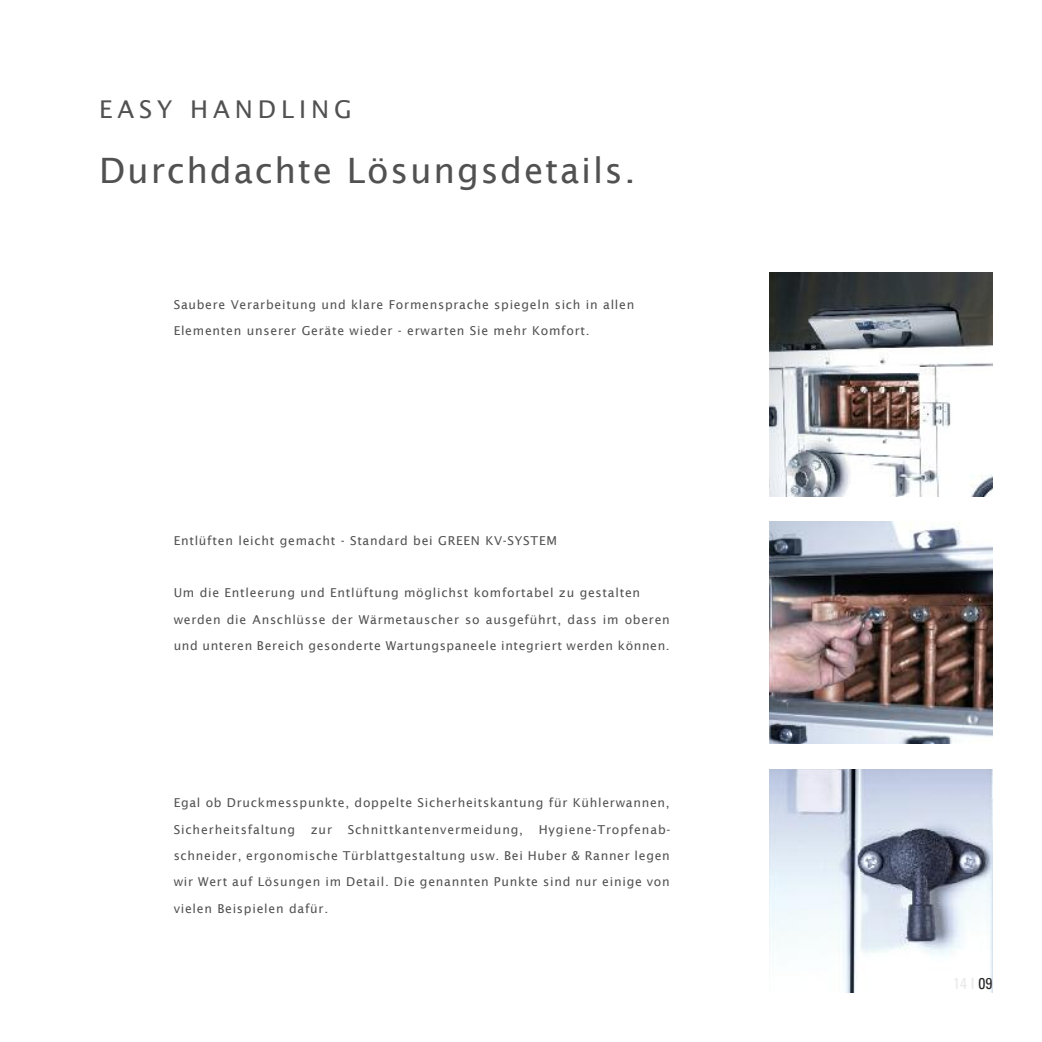
<style>
.page{position:relative;width:1042px;height:1042px;background:#fff}
.page>*{position:absolute;margin:0;border:0;box-sizing:border-box;transform-origin:0 0}
.t1{font:35px "Lucida Sans";letter-spacing:.05em;color:#525152}
.t2{font:24.5px "Lucida Sans";letter-spacing:.2em;color:#525152}
.t3{font:condensed 15.75px "Univers";color:#e9e9e9}
.t4{font:12.25px/26.2px "Lucida Sans";letter-spacing:.06em;color:#525152}
.s1{color:#272627}
</style>
<div class="page">
<img style="left:769px;top:273px;width:223px;height:223px">
<img style="left:769px;top:521px;width:223px;height:222px">
<img style="left:769px;top:769px;width:223px;height:223px">
<h2 class="t2" style="left:99px;top:94px;width:254px">EASY HAndLing</h2>
<h1 class="t1" style="left:99px;top:149px;width:538px">durchdachte Lösungsdetails.</h1>
<p class="t4" style="left:174px;top:291px;width:462px">Saubere Verarbeitung und klare formensprache spiegeln sich in allen<br>Elementen unserer geräte wieder - erwarten Sie mehr Komfort.</p>
<p class="t4" style="left:174px;top:527px;width:385px">Entlüften leicht gemacht - Standard bei grEEn KV-SYStEM</p>
<p class="t4" style="left:174px;top:580px;width:498px">um die Entleerung und Entlüftung möglichst komfortabel zu gestalten werden die Anschlüsse der Wärmetauscher so ausgeführt, dass im oberen und unteren Bereich gesonderte Wartungspaneele integriert werden können.</p>
<p class="t4" style="left:174px;top:790px;width:498px">Egal ob druckmesspunkte, doppelte Sicherheitskantung für Kühlerwannen,<br>Sicherheitsfaltung</p>
<p class="t4" style="left:174px;top:816px;width:498px;text-align:justify;text-indent:365px">Hygiene-tropfenab&shy;schneider, ergonomische türblattgestaltung usw. Bei Huber &amp; ranner legen wir Wert auf Lösungen im detail. die genannten Punkte sind nur einige von vielen Beispielen dafür.</p>
<p class="t4" style="left:311px;top:816px;width:23px">zur</p>
<p class="t4" style="left:348px;top:816px;width:177px">Schnittkantenvermeidung,</p>
<p class="t3" style="left:953px;top:978px;width:41px">14 I <span class="s1">09</span></p>
</div>
